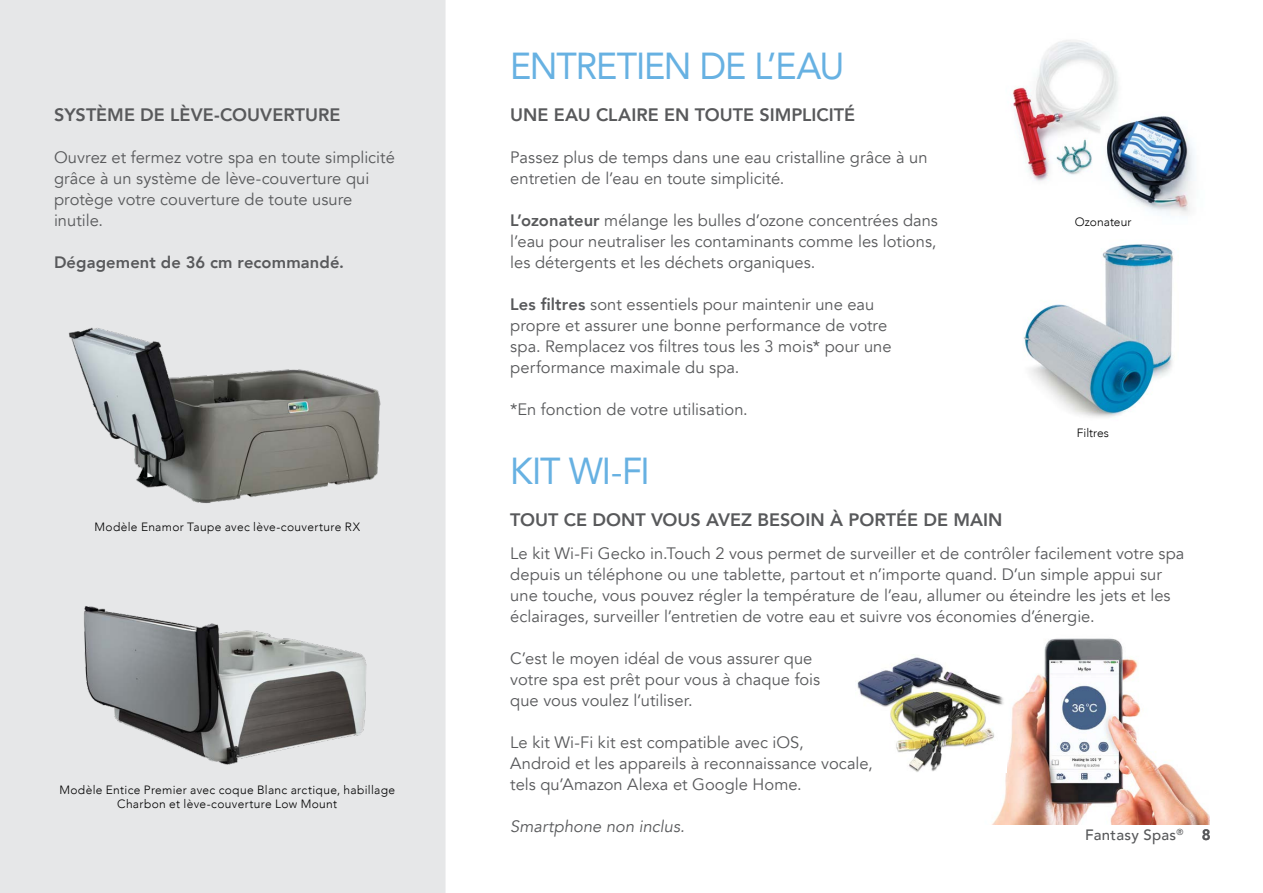
<style>
.page{position:relative;width:1263px;height:893px;background:#fff}
.page>*{position:absolute;margin:0;border:0;box-sizing:border-box;transform-origin:0 0}
.t1{font:37.5px "Avenir";letter-spacing:-.035em;color:#67b1e2;scale:.95 1}
.t2{font:800 18px "Avenir";color:#58595b}
.t3{font:16.5px/21px "Avenir";color:#58595b}
.t4{font:800 16.5px "Avenir";letter-spacing:.01em;color:#58595b}
.t5{font:italic 16.5px "Avenir";color:#58595b}
.t6{font:500 15px "Avenir";letter-spacing:.02em;color:#58595b}
.t7{font:800 15px "Avenir";color:#58595b}
.t8{font:300 12px/14.4px "Avenir";letter-spacing:.025em;color:#000;text-align:center}
.t9{font:300 12px "Avenir";color:#000}
.t10{font:500 8.7px "Avenir";color:#58595b}
.s1{font-weight:800}
</style>
<div class="page">
<div style="left:0;top:0;width:446px;height:893px;background:#e6e7e8"></div>
<img style="left:1012px;top:40px;width:182px;height:174px">
<img style="left:1023px;top:243px;width:151px;height:175px">
<img style="left:68px;top:327px;width:313px;height:176px">
<img style="left:84px;top:606px;width:283px;height:158px">
<img style="left:992px;top:638px;width:217px;height:186px">
<img style="left:857px;top:654px;width:150px;height:119px">
<p class="t2" style="left:54px;top:101px;width:288px">SYSTÈME DE LÈVE-COUVERTURE</p>
<p class="t3" style="left:54px;top:147px;width:342px">Ouvrez et fermez votre spa en toute simplicité grâce à un système de lève-couverture qui protège votre couverture de toute usure inutile.</p>
<p class="t4" style="left:54px;top:250px;width:292px">Dégagement de 36 cm recommandé.</p>
<p class="t8" style="left:95px;top:520px;width:267px">Modèle Enamor Taupe avec lève-couverture RX</p>
<p class="t8" style="left:59px;top:782px;width:337px">Modèle Entice Premier avec coque Blanc arctique, habillage<br>Charbon et lève-couverture Low Mount</p>
<h1 class="t1" style="left:510px;top:36px;width:353px">ENTRETIEN DE L’EAU</h1>
<p class="t2" style="left:510px;top:101px;width:346px">UNE EAU CLAIRE EN TOUTE SIMPLICITÉ</p>
<p class="t3" style="left:510px;top:147px;width:419px">Passez plus de temps dans une eau cristalline grâce à un entretien de l’eau en toute simplicité.</p>
<p class="t3" style="left:510px;top:210px;width:429px;text-align:justify"><span class="s1">L’ozonateur</span> mélange les bulles d’ozone concentrées dans l’eau pour neutraliser les contaminants comme les lotions, les détergents et les déchets organiques.</p>
<p class="t3" style="left:510px;top:294px;width:383px"><span class="s1">Les filtres</span> sont essentiels pour maintenir une eau propre et assurer une bonne performance de votre spa. Remplacez vos filtres tous les 3 mois* pour une performance maximale du spa.</p>
<p class="t3" style="left:510px;top:399px;width:239px">*En fonction de votre utilisation.</p>
<p class="t9" style="left:1075px;top:215px;width:58px">Ozonateur</p>
<p class="t9" style="left:1077px;top:426px;width:34px">Filtres</p>
<h1 class="t1" style="left:510px;top:441px;width:148px">KIT WI-FI</h1>
<p class="t2" style="left:510px;top:506px;width:494px">TOUT CE DONT VOUS AVEZ BESOIN À PORTÉE DE MAIN</p>
<p class="t3" style="left:510px;top:543px;width:676px">Le kit Wi-Fi Gecko in.Touch 2 vous permet de surveiller et de contrôler facilement votre spa depuis un téléphone ou une tablette, partout et n’importe quand. D’un simple appui sur une touche, vous pouvez régler la température de l’eau, allumer ou éteindre les jets et les éclairages, surveiller l’entretien de votre eau et suivre vos économies d’énergie.</p>
<p class="t3" style="left:510px;top:648px;width:311px">C’est le moyen idéal de vous assurer que votre spa est prêt pour vous à chaque fois que vous voulez l’utiliser.</p>
<p class="t3" style="left:510px;top:732px;width:364px">Le kit Wi-Fi kit est compatible avec iOS,<br>Android et les appareils à reconnaissance vocale, tels qu’Amazon Alexa et Google Home.</p>
<p class="t5" style="left:510px;top:816px;width:176px">Smartphone non inclus.</p>
<p class="t10" style="left:1177px;top:824px;width:8px">®</p>
<p class="t6" style="left:1085px;top:821px;width:93px">Fantasy Spas</p>
<p class="t7" style="left:1202px;top:823px;width:10px">8</p>
</div>
